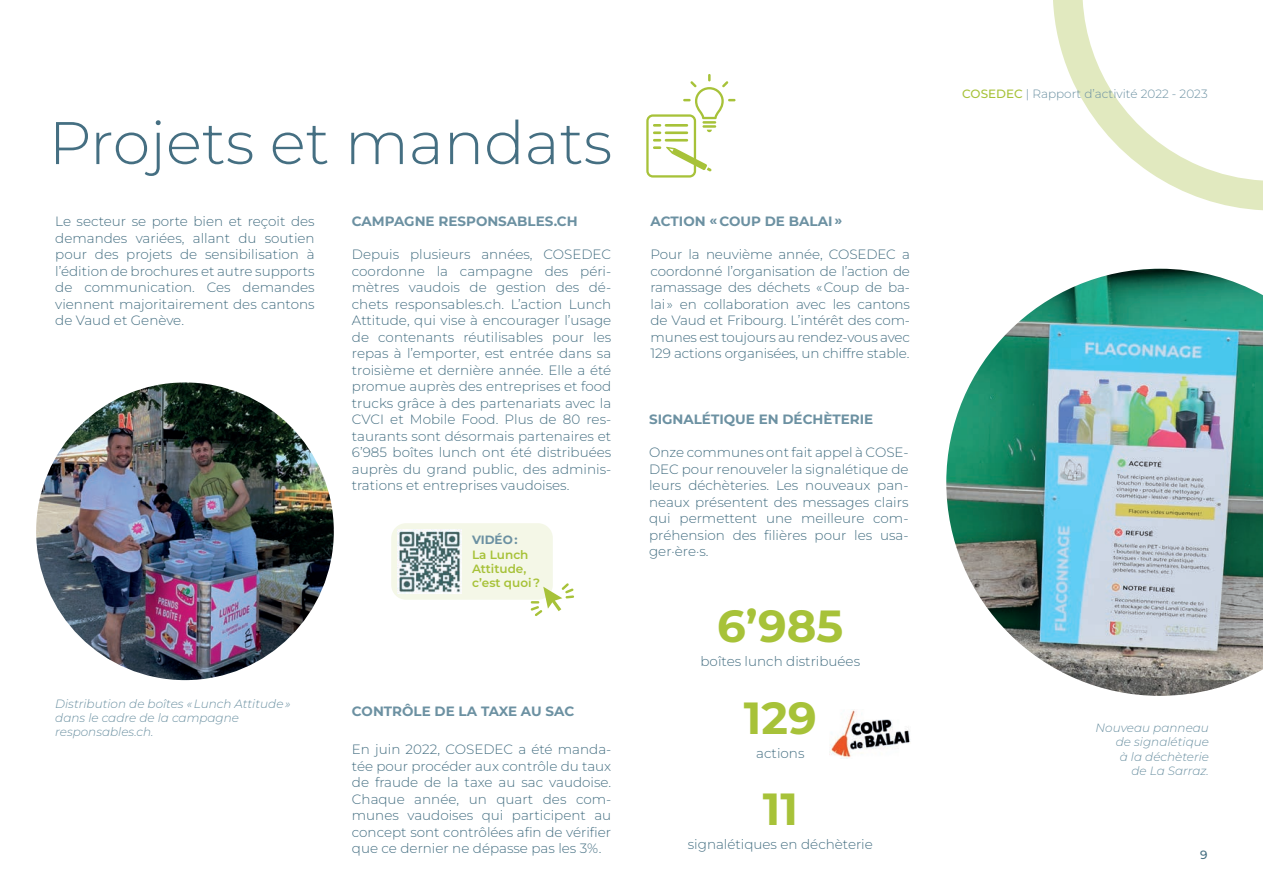
<style>
.page{position:relative;width:1263px;height:893px;background:#fff}
.page>*{position:absolute;margin:0;border:0;box-sizing:border-box;transform-origin:0 0}
.t1{font:300 60px "Montserrat";color:#456f82}
.t2{font:700 45px "Montserrat";color:#a7c239}
.t3{font:300 13.5px/16.5px "Montserrat";color:#456f82;text-align:justify}
.t4{font:700 13.5px "Montserrat";color:#6c91a2}
.t5{font:italic 300 12px/14.4px "Montserrat";color:#6c91a2}
.t6{font:300 12px "Montserrat";color:#6c91a2}
.t7{font:600 12px/14.4px "Montserrat";color:#a7c239}
.t8{font:700 12px "Montserrat";color:#6c91a2}
.t9{font:500 12px "Montserrat";color:#456f82}
.s1{font-weight:500;color:#a7c239}
</style>
<div class="page">
<svg style="left:1053px;top:0;width:210px;height:210px"></svg>
<img style="left:36px;top:382px;width:298px;height:298px;border-radius:149px">
<img style="left:946px;top:269px;width:317px;height:427px">
<svg style="left:646px;top:74px;width:89px;height:104px"></svg>
<img style="left:830px;top:709px;width:81px;height:49px">
<div style="left:391px;top:523px;width:162px;height:77px;background:#f4f7e7;border-radius:15px"></div>
<img style="left:398px;top:530px;width:63px;height:63px">
<svg style="left:531px;top:583px;width:43px;height:33px"></svg>
<h1 class="t1" style="left:49px;top:103px;width:565px">Projets et mandats</h1>
<p class="t3" style="left:55px;top:213px;width:261px">Le secteur se porte bien et reçoit des demandes variées, allant du soutien pour des projets de sensibilisation à l’édition de brochures et autre supports de communication. Ces demandes viennent majoritairement des cantons de Vaud et Genève.</p>
<p class="t4" style="left:352px;top:212px;width:227px">CAMPAGNE RESPONSABLES.CH</p>
<p class="t3" style="left:352px;top:246px;width:261px">Depuis plusieurs années, COSEDEC coordonne la campagne des péri&shy;mètres vaudois de gestion des dé&shy;chets responsables.ch. L’action Lunch Attitude, qui vise à encourager l’usage de contenants réutilisables pour les repas à l’emporter, est entrée dans sa troisième et dernière année. Elle a été promue auprès des entreprises et food trucks grâce à des partenariats avec la CVCI et Mobile Food. Plus de 80 res&shy;taurants sont désormais partenaires et 6’985 boîtes lunch ont été distribuées auprès du grand public, des adminis&shy;trations et entreprises vaudoises.</p>
<p class="t5" style="left:55px;top:696px;width:237px">Distribution de boîtes « Lunch Attitude » dans le cadre de la campagne responsables.ch.</p>
<p class="t8" style="left:472px;top:532px;width:47px">VIDÉO :</p>
<p class="t7" style="left:472px;top:547px;width:70px">La Lunch<br>Attitude, c’est quoi ?</p>
<p class="t4" style="left:352px;top:702px;width:224px">CONTRÔLE DE LA TAXE AU SAC</p>
<p class="t3" style="left:352px;top:741px;width:261px">En juin 2022, COSEDEC a été manda&shy;tée pour procéder aux contrôle du taux de fraude de la taxe au sac vaudoise.<br>Chaque année, un quart des com&shy;munes vaudoises qui participent au concept sont contrôlées afin de vérifier que ce dernier ne dépasse pas les 3%.</p>
<p class="t4" style="left:651px;top:212px;width:193px">ACTION « COUP DE BALAI »</p>
<p class="t3" style="left:651px;top:246px;width:261px">Pour la neuvième année, COSEDEC a coordonné l’organisation de l’action de ramassage des déchets « Coup de ba&shy;lai » en collaboration avec les cantons de Vaud et Fribourg. L’intérêt des com&shy;munes est toujours au rendez-vous avec 129 actions organisées, un chiffre stable.</p>
<p class="t4" style="left:649px;top:410px;width:226px">SIGNALÉTIQUE EN DÉCHÈTERIE</p>
<p class="t3" style="left:649px;top:444px;width:261px">Onze communes ont fait appel à COSE-DEC pour renouveler la signalétique de leurs déchèteries. Les nouveaux pan&shy;neaux présentent des messages clairs qui permettent une meilleure com&shy;préhension des filières pour les usa&shy;ger·ère·s.</p>
<h2 class="t2" style="left:717px;top:596px;width:128px">6’985</h2>
<p class="t3" style="left:700px;top:653px;width:161px">boîtes lunch distribuées</p>
<h2 class="t2" style="left:744px;top:688px;width:74px">129</h2>
<p class="t3" style="left:756px;top:744px;width:50px">actions</p>
<h2 class="t2" style="left:763px;top:779px;width:37px">11</h2>
<p class="t3" style="left:688px;top:836px;width:187px">signalétiques en déchèterie</p>
<p class="t6" style="left:962px;top:85px;width:247px"><span class="s1">COSEDEC</span> | Rapport d’activité 2022 - 2023</p>
<p class="t5" style="left:1095px;top:720px;width:115px;text-align:right">Nouveau panneau de signalétique<br>à la déchèterie<br>de La Sarraz.</p>
<p class="t9" style="left:1200px;top:847px;width:9px">9</p>
</div>
